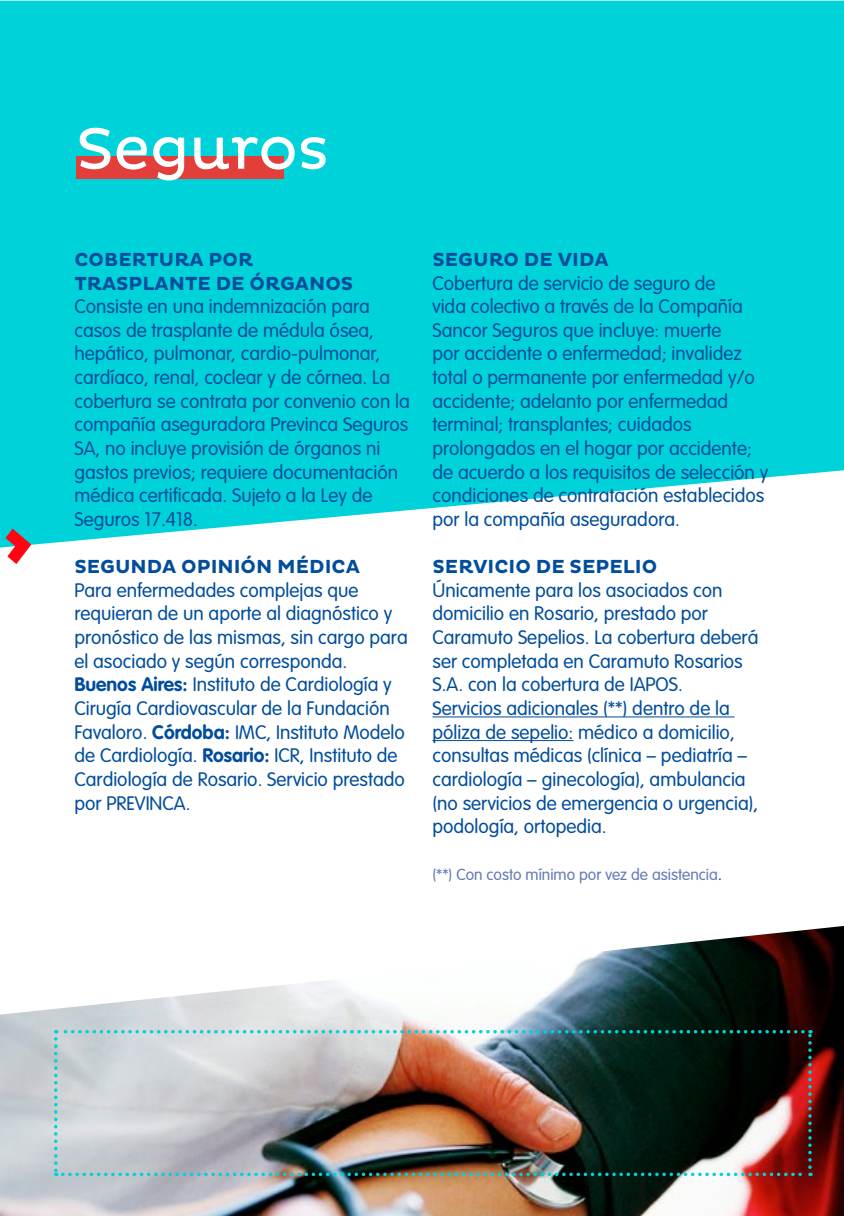
<style>
.page{position:relative;width:844px;height:1216px;background:#fff}
.page>*{position:absolute;margin:0;border:0;box-sizing:border-box;transform-origin:0 0}
.parrafo{font:59.5px "Pluto";color:#fff}
.parrafo-2{font:300 19.25px/23.6px "VAG Rounded Std";color:#004d9c}
.parrafo-3{font:700 19.25px "Pluto";color:#004d9c}
.parrafo-4{font:300 15.75px "VAG Rounded Std";color:#647ab7}
.s1{font-weight:700}
.s2{font-size:17.5px;color:#004d9c}
</style>
<div class="page">
<svg style="left:1px;top:1px;width:842px;height:546px;background:#12d5dc"></svg>
<div style="left:76px;top:156px;width:208px;height:22px;background:#e23f3b"></div>
<hr style="left:432px;top:716px;width:302px;height:1px;background:#004d9c">
<hr style="left:432px;top:740px;width:141px;height:1px;background:#004d9c">
<img style="left:0;top:0;width:1px;height:550px">
<img style="left:0;top:926px;width:843px;height:289px">
<img style="left:54px;top:1029px;width:757px;height:147px">
<svg style="left:5px;top:528px;width:26px;height:36px"></svg>
<p class="parrafo" style="left:76px;top:115px;width:254px">Seguros</p>
<p class="parrafo-3" style="left:74px;top:248px;width:180px">COBERTURA POR</p>
<p class="parrafo-3" style="left:74px;top:272px;width:280px">TRASPLANTE DE ÓRGANOS</p>
<p class="parrafo-2" style="left:74px;top:295px;width:337px">Consiste en una indemnización para casos de trasplante de médula ósea, hepático, pulmonar, cardio-pulmonar, cardíaco, renal, coclear y de córnea. La cobertura se contrata por convenio con la compañía aseguradora Previnca Seguros SA, no incluye provisión de órganos ni gastos previos; requiere documentación médica certificada. Sujeto a la Ley de Seguros 17.418.</p>
<p class="parrafo-3" style="left:74px;top:555px;width:287px">SEGUNDA OPINIÓN MÉDICA</p>
<p class="parrafo-2" style="left:74px;top:579px;width:335px">Para enfermedades complejas que requieran de un aporte al diagnóstico y pronóstico de las mismas, sin cargo para el asociado y según corresponda.</p>
<p class="parrafo-2" style="left:74px;top:673px;width:332px"><span class="s1">Buenos Aires:</span> Instituto de Cardiología y Cirugía Cardiovascular de la Fundación Favaloro. <span class="s1">Córdoba:</span> IMC, Instituto Modelo de Cardiología. <span class="s1">Rosario:</span> ICR, Instituto de Cardiología de Rosario. Servicio prestado por PREVINCA.</p>
<p class="parrafo-3" style="left:432px;top:248px;width:177px">SEGURO DE VIDA</p>
<p class="parrafo-2" style="left:432px;top:272px;width:337px">Cobertura de servicio de seguro de<br>vida colectivo a través de la Compañía Sancor Seguros que incluye: muerte<br>por accidente o enfermedad; invalidez total o permanente por enfermedad y/o accidente; adelanto por enfermedad terminal; transplantes; cuidados prolongados en el hogar por accidente; de acuerdo a los requisitos de selección y condiciones de contratación establecidos por la compañía aseguradora.</p>
<p class="parrafo-3" style="left:432px;top:555px;width:226px">SERVICIO DE SEPELIO</p>
<p class="parrafo-2" style="left:432px;top:579px;width:327px">Únicamente para los asociados con domicilio en Rosario, prestado por Caramuto Sepelios. La cobertura deberá ser completada en Caramuto Rosarios S.A. con la cobertura de IAPOS.</p>
<p class="parrafo-2" style="left:432px;top:697px;width:327px">Servicios adicionales (**) dentro de la póliza de sepelio: médico a domicilio, consultas médicas (clínica – pediatría – cardiología – ginecología), ambulancia (no servicios de emergencia o urgencia), podología, ortopedia.</p>
<p class="parrafo-4" style="left:432px;top:865px;width:291px">(**) Con costo mínimo por vez de asistencia<span class="s2">.</span></p>
</div>
